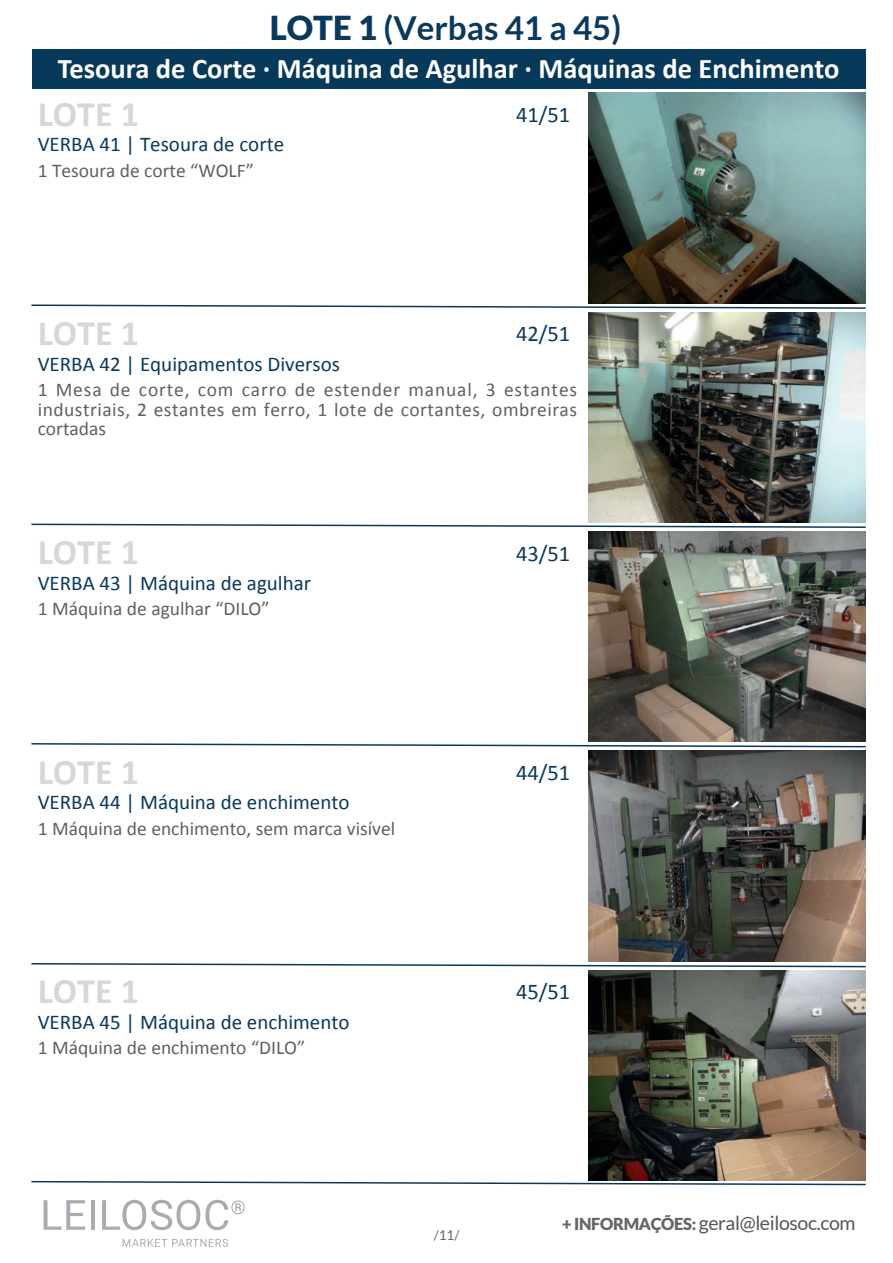
<style>
.page{position:relative;width:893px;height:1263px;background:#fff}
.page>*{position:absolute;margin:0;border:0;box-sizing:border-box;transform-origin:0 0}
.t1{font:700 36px "Calibri";color:#d9d7d6}
.t2{font:700 33px "Lato";color:#0a395c}
.t3{font:700 28.5px "Calibri";color:#fff}
.t4{font:22.5px "Calibri";color:#0a395c}
.t5{font:21px "Calibri";color:#0a395c}
.t6{font:19.5px/19.5px "Calibri";color:#5d6162;text-align:justify}
.t7{font:19.5px "Lato";letter-spacing:-.02em;color:#55575c}
.t8{font:13.5px "Lato";color:#636568}
.s1{font-weight:900}
.s2{font-weight:900;font-size:16.5px;color:#636568}
</style>
<div class="page">
<svg style="left:44px;top:1200px;width:41px;height:30px"></svg>
<hr style="left:91px;top:1200px;width:4px;height:30px;background:#a8abaf">
<svg style="left:102px;top:1200px;width:98px;height:30px"></svg>
<svg style="left:206px;top:1200px;width:39px;height:30px"></svg>
<svg style="left:123px;top:1239px;width:105px;height:8px"></svg>
<div style="left:32px;top:49px;width:834px;height:39px;background:#07395b"></div>
<svg style="left:31px;top:304px;width:835px;height:5px"></svg>
<svg style="left:31px;top:523px;width:835px;height:5px"></svg>
<svg style="left:31px;top:743px;width:835px;height:5px"></svg>
<svg style="left:31px;top:963px;width:835px;height:5px"></svg>
<svg style="left:31px;top:1180px;width:835px;height:6px"></svg>
<img style="left:588px;top:93px;width:278px;height:210px">
<img style="left:588px;top:312px;width:278px;height:210px">
<img style="left:588px;top:531px;width:278px;height:211px">
<img style="left:588px;top:751px;width:278px;height:210px">
<img style="left:588px;top:970px;width:278px;height:210px">
<h2 class="t2" style="left:270px;top:9px;width:353px"><span class="s1">LOTE 1</span> (Verbas 41 a 45)</h2>
<h3 class="t3" style="left:58px;top:48px;width:783px">Tesoura de Corte · Máquina de Agulhar · Máquinas de Enchimento</h3>
<h1 class="t1" style="left:38px;top:89px;width:103px">LOTE 1</h1>
<p class="t4" style="left:516px;top:101px;width:56px">41/51</p>
<p class="t5" style="left:38px;top:131px;width:248px">VERBA 41 | Tesoura de corte</p>
<p class="t6" style="left:38px;top:160px;width:218px">1 Tesoura de corte “WOLF”</p>
<h1 class="t1" style="left:38px;top:308px;width:103px">LOTE 1</h1>
<p class="t4" style="left:516px;top:320px;width:56px">42/51</p>
<p class="t5" style="left:38px;top:351px;width:304px">VERBA 42 | Equipamentos Diversos</p>
<p class="t6" style="left:38px;top:379px;width:541px">1 Mesa de corte, com carro de estender manual, 3 estantes industriais, 2 estantes em ferro, 1 lote de cortantes, ombreiras cortadas</p>
<h1 class="t1" style="left:38px;top:527px;width:103px">LOTE 1</h1>
<p class="t4" style="left:516px;top:539px;width:56px">43/51</p>
<p class="t5" style="left:38px;top:570px;width:275px">VERBA 43 | Máquina de agulhar</p>
<p class="t6" style="left:38px;top:598px;width:233px">1 Máquina de agulhar “DILO”</p>
<h1 class="t1" style="left:38px;top:746px;width:103px">LOTE 1</h1>
<p class="t4" style="left:516px;top:758px;width:56px">44/51</p>
<p class="t5" style="left:38px;top:789px;width:313px">VERBA 44 | Máquina de enchimento</p>
<p class="t6" style="left:38px;top:817px;width:359px">1 Máquina de enchimento, sem marca visível</p>
<h1 class="t1" style="left:38px;top:965px;width:103px">LOTE 1</h1>
<p class="t4" style="left:516px;top:978px;width:56px">45/51</p>
<p class="t5" style="left:38px;top:1008px;width:313px">VERBA 45 | Máquina de enchimento</p>
<p class="t6" style="left:38px;top:1037px;width:269px">1 Máquina de enchimento “DILO”</p>
<p class="t8" style="left:434px;top:1228px;width:27px">/11/</p>
<p class="t7" style="left:562px;top:1212px;width:295px"><span class="s2">+ INFORMAÇÕES:</span> geral@leilosoc.com</p>
</div>
